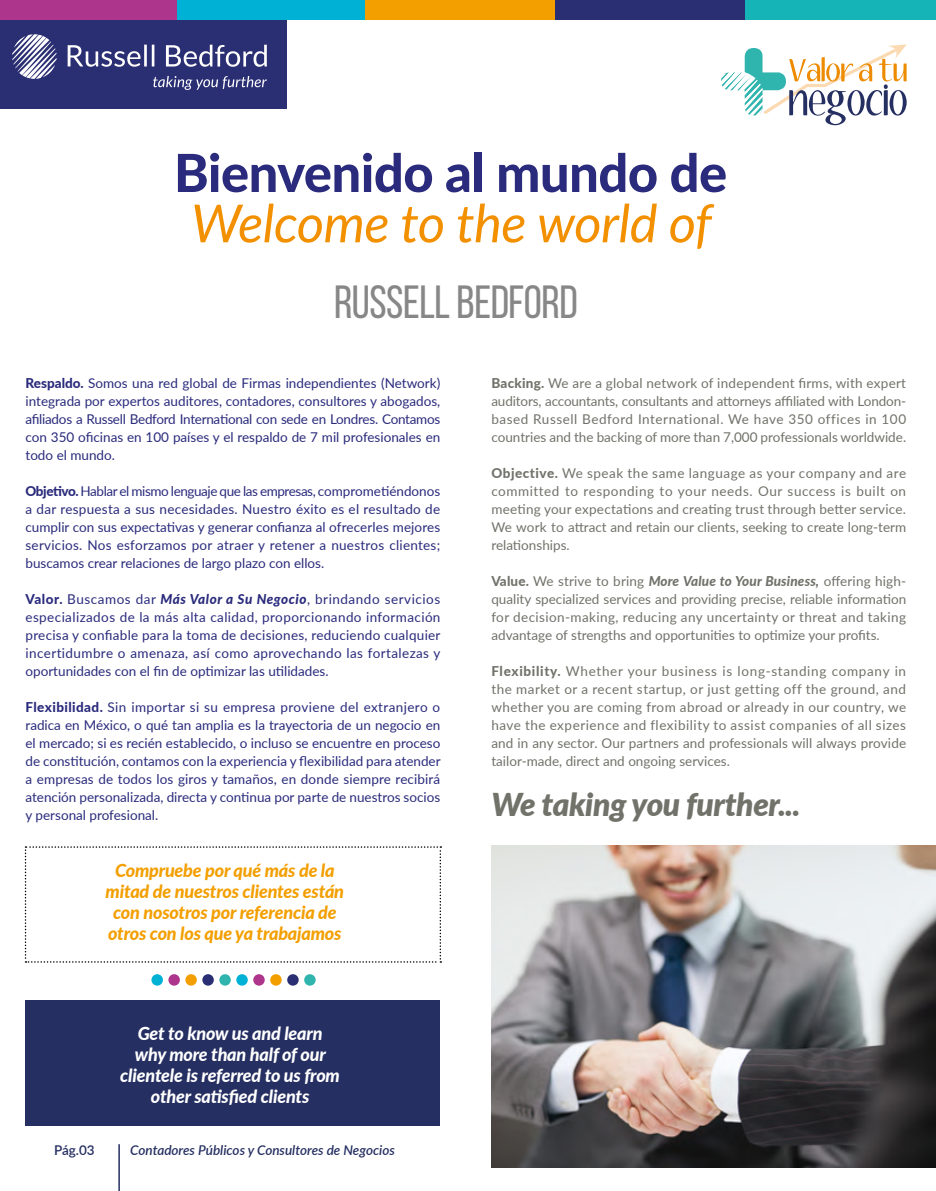
<style>
.page{position:relative;width:936px;height:1191px;background:#fff}
.page>*{position:absolute;margin:0;border:0;box-sizing:border-box;transform-origin:0 0}
.t1{font:800 52.5px "Lato";letter-spacing:-.01em;color:#2a2b7c}
.t2{font:italic 52.5px "Lato";letter-spacing:-.01em;color:#f39000}
.t3{font:46.5px "Bebas Neue";letter-spacing:-.01em;color:#878787}
.t4{font:italic 900 31.5px "Lato";letter-spacing:-.01em;color:#71726a}
.t5{font:italic 800 18px/21px "Lato";letter-spacing:-.01em;color:#f39f00;text-align:center}
.t6{font:italic 800 18px/21px "Lato";letter-spacing:-.01em;color:#fff;text-align:center}
.t7{font:13.5px/18px "Lato";color:#2a2b7c;text-align:justify}
.t8{font:13.5px/18px "Lato";color:#71726a;text-align:justify}
.t9{font:italic 600 13.5px "Lato";color:#252f61}
.t10{font:600 13.5px "Lato";color:#252f61}
.s1{font-weight:800}
.s2{font-weight:800;font-style:italic}
</style>
<div class="page">
<div style="left:151px;top:974px;width:12px;height:11px;background:#00b1d6;border-radius:50%"></div>
<div style="left:168px;top:974px;width:12px;height:11px;background:#ad358b;border-radius:50%"></div>
<div style="left:185px;top:974px;width:12px;height:11px;background:#f39f00;border-radius:50%"></div>
<div style="left:202px;top:974px;width:12px;height:11px;background:#2a2e72;border-radius:50%"></div>
<div style="left:219px;top:974px;width:12px;height:11px;background:#30b5ae;border-radius:50%"></div>
<div style="left:236px;top:974px;width:12px;height:11px;background:#00b1d6;border-radius:50%"></div>
<div style="left:253px;top:974px;width:12px;height:11px;background:#ad358b;border-radius:50%"></div>
<div style="left:270px;top:974px;width:12px;height:11px;background:#f39f00;border-radius:50%"></div>
<div style="left:287px;top:974px;width:12px;height:11px;background:#2a2e72;border-radius:50%"></div>
<div style="left:304px;top:974px;width:11px;height:11px;background:#30b5ae;border-radius:50%"></div>
<hr style="left:118px;top:1144px;width:2px;height:47px;background:#252f61">
<div style="left:0;top:0;width:177px;height:20px;background:#ad358b"></div>
<div style="left:177px;top:0;width:190px;height:20px;background:#00b1d6"></div>
<div style="left:365px;top:0;width:190px;height:20px;background:#f39f00"></div>
<div style="left:555px;top:0;width:190px;height:20px;background:#2a2e72"></div>
<div style="left:745px;top:0;width:190px;height:20px;background:#15b4b7"></div>
<img style="left:491px;top:845px;width:444px;height:322px">
<div style="left:26px;top:1000px;width:414px;height:125px;background:#252f61"></div>
<svg style="left:25px;top:846px;width:416px;height:116px"></svg>
<svg style="left:721px;top:44px;width:185px;height:81px"></svg>
<div style="left:0;top:20px;width:286px;height:88px;background:#2a2e72"></div>
<svg style="left:12px;top:34px;width:45px;height:45px"></svg>
<svg style="left:68px;top:45px;width:72px;height:22px"></svg>
<hr style="left:144px;top:45px;width:3px;height:21px;background:#fff">
<hr style="left:152px;top:45px;width:2px;height:21px;background:#fff">
<svg style="left:166px;top:45px;width:101px;height:22px"></svg>
<svg style="left:153px;top:76px;width:114px;height:14px"></svg>
<h1 class="t1" style="left:174px;top:134px;width:554px">Bienvenido al mundo de</h1>
<h1 class="t2" style="left:191px;top:186px;width:522px">Welcome to the world of</h1>
<h2 class="t3" style="left:334px;top:277px;width:245px">RUSSELL BEDFORD</h2>
<p class="t7" style="left:26px;top:373px;width:416px"><span class="s1">Respaldo.</span> Somos una red global de Firmas independientes (Network) integrada por expertos auditores, contadores, consultores y abogados, afiliados a Russell Bedford International con sede en Londres. Contamos con 350 oficinas en 100 países y el respaldo de 7 mil profesionales en todo el mundo.</p>
<p class="t7" style="left:26px;top:481px;width:416px"><span class="s1">Objetivo.</span> Hablar el mismo lenguaje que las empresas, comprometiéndonos a dar respuesta a sus necesidades. Nuestro éxito es el resultado de cumplir con sus expectativas y generar confianza al ofrecerles mejores servicios. Nos esforzamos por atraer y retener a nuestros clientes; buscamos crear relaciones de largo plazo con ellos.</p>
<p class="t7" style="left:26px;top:589px;width:416px"><span class="s1">Valor.</span> Buscamos dar <span class="s2">Más Valor a Su Negocio</span>, brindando servicios especializados de la más alta calidad, proporcionando información precisa y confiable para la toma de decisiones, reduciendo cualquier incertidumbre o amenaza, así como aprovechando las fortalezas y oportunidades con el fin de optimizar las utilidades.</p>
<p class="t7" style="left:26px;top:697px;width:416px"><span class="s1">Flexibilidad.</span> Sin importar si su empresa proviene del extranjero o radica en México, o qué tan amplia es la trayectoria de un negocio en el mercado; si es recién establecido, o incluso se encuentre en proceso de constitución, contamos con la experiencia y flexibilidad para atender a empresas de todos los giros y tamaños, en donde siempre recibirá atención personalizada, directa y continua por parte de nuestros socios y personal profesional.</p>
<h3 class="t5" style="left:106px;top:859px;width:240px">Compruebe por qué más de la mitad de nuestros clientes están con nosotros por referencia de otros con los que ya trabajamos</h3>
<h3 class="t6" style="left:120px;top:1022px;width:221px">Get to know us and learn why more than half of our clientele is referred to us from other satisfied clients</h3>
<p class="t10" style="left:54px;top:1140px;width:42px">Pág.03</p>
<p class="t9" style="left:130px;top:1140px;width:266px">Contadores Públicos y Consultores de Negocios</p>
<p class="t8" style="left:491px;top:373px;width:416px"><span class="s1">Backing.</span> We are a global network of independent firms, with expert auditors, accountants, consultants and attorneys affiliated with London&shy;based Russell Bedford International. We have 350 offices in 100 countries and the backing of more than 7,000 professionals worldwide.</p>
<p class="t8" style="left:491px;top:463px;width:416px"><span class="s1">Objective.</span> We speak the same language as your company and are committed to responding to your needs. Our success is built on meeting your expectations and creating trust through better service.<br>We work to attract and retain our clients, seeking to create long-term relationships.</p>
<p class="t8" style="left:491px;top:571px;width:416px"><span class="s1">Value.</span> We strive to bring <span class="s2">More Value to Your Business,</span> offering high&shy;quality specialized services and providing precise, reliable information for decision-making, reducing any uncertainty or threat and taking advantage of strengths and opportunities to optimize your profits.</p>
<p class="t8" style="left:491px;top:661px;width:416px"><span class="s1">Flexibility.</span> Whether your business is long-standing company in the market or a recent startup, or just getting off the ground, and whether you are coming from abroad or already in our country, we have the experience and flexibility to assist companies of all sizes and in any sector. Our partners and professionals will always provide tailor-made, direct and ongoing services.</p>
<h3 class="t4" style="left:491px;top:780px;width:310px">We taking you further...</h3>
</div>
